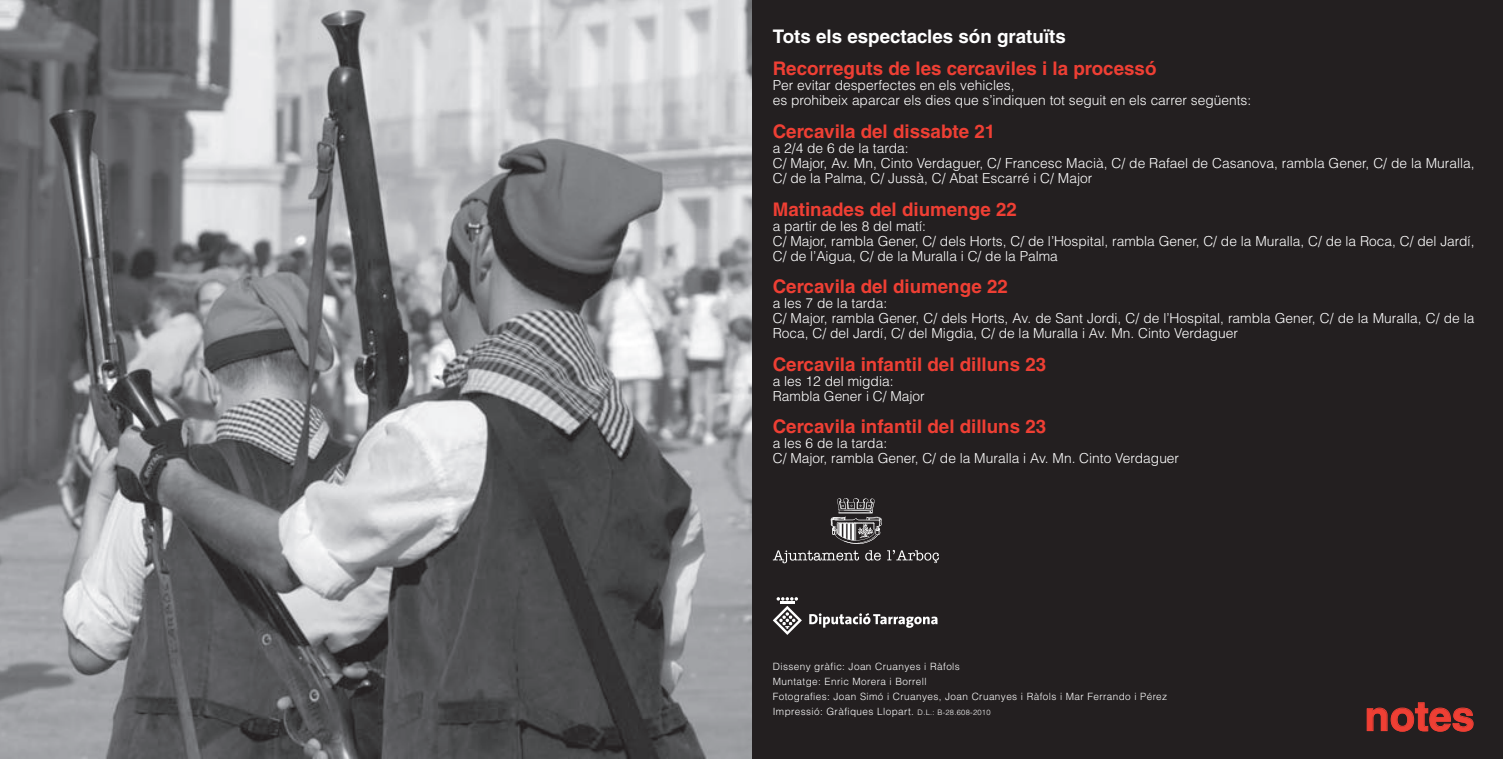
<style>
.page{position:relative;width:1503px;height:759px;background:#fff}
.page>*{position:absolute;margin:0;border:0;box-sizing:border-box;transform-origin:0 0}
.t1{font:700 41.25px "Helvetica";color:#ee3f34}
.t2{font:700 18.75px "Helvetica";color:#ee3f34}
.t3{font:700 18.75px "Helvetica";color:#fff}
.t4{font:300 13.75px/15px "Helvetica";color:#fff}
.t5{font:300 10px/15px "Helvetica";letter-spacing:.04em;color:#fff}
.s1{font-size:7.5px}
</style>
<div class="page">
<div style="left:751px;top:0;width:751px;height:758px;background:#231f20"></div>
<svg style="left:1366px;top:702px;width:107px;height:29px"></svg>
<img style="left:0;top:0;width:751px;height:758px">
<svg style="left:772px;top:550px;width:87px;height:13px"></svg>
<svg style="left:865px;top:550px;width:15px;height:10px"></svg>
<svg style="left:887px;top:549px;width:52px;height:14px"></svg>
<svg style="left:830px;top:498px;width:51px;height:45px"></svg>
<svg style="left:772px;top:597px;width:30px;height:37px"></svg>
<svg style="left:809px;top:613px;width:128px;height:14px"></svg>
<h2 class="t3" style="left:772px;top:25px;width:295px">Tots els espectacles són gratuïts</h2>
<h2 class="t2" style="left:772px;top:57px;width:385px">Recorreguts de les cercaviles i la processó</h2>
<p class="t4" style="left:772px;top:78px;width:480px">Per evitar desperfectes en els vehicles,<br>es prohibeix aparcar els dies que s’indiquen tot seguit en els carrer següents:</p>
<h2 class="t2" style="left:772px;top:120px;width:224px">Cercavila del dissabte 21</h2>
<p class="t4" style="left:772px;top:140px;width:703px">a 2/4 de 6 de la tarda:<br>C/ Major, Av. Mn, Cinto Verdaguer, C/ Francesc Macià, C/ de Rafael de Casanova, rambla Gener, C/ de la Muralla,<br>C/ de la Palma, C/ Jussà, C/ Abat Escarré i C/ Major</p>
<h2 class="t2" style="left:772px;top:197px;width:246px">Matinades del diumenge 22</h2>
<p class="t4" style="left:772px;top:218px;width:703px">a partir de les 8 del matí:<br>C/ Major, rambla Gener, C/ dels Horts, C/ de l’Hospital, rambla Gener, C/ de la Muralla, C/ de la Roca, C/ del Jardí,<br>C/ de l’Aigua, C/ de la Muralla i C/ de la Palma</p>
<h2 class="t2" style="left:772px;top:275px;width:237px">Cercavila del diumenge 22</h2>
<p class="t4" style="left:772px;top:295px;width:703px">a les 7 de la tarda:<br>C/ Major, rambla Gener, C/ dels Horts, Av. de Sant Jordi, C/ de l’Hospital, rambla Gener, C/ de la Muralla, C/ de la<br>Roca, C/ del Jardí, C/ del Migdia, C/ de la Muralla i Av. Mn. Cinto Verdaguer</p>
<h2 class="t2" style="left:772px;top:352px;width:275px">Cercavila infantil del dilluns 23</h2>
<p class="t4" style="left:772px;top:373px;width:154px">a les 12 del migdia:<br>Rambla Gener i C/ Major</p>
<h2 class="t2" style="left:772px;top:415px;width:275px">Cercavila infantil del dilluns 23</h2>
<p class="t4" style="left:772px;top:435px;width:408px">a les 6 de la tarda:<br>C/ Major, rambla Gener, C/ de la Muralla i Av. Mn. Cinto Verdaguer</p>
<p class="t5" style="left:772px;top:658px;width:396px">Disseny gràfic: Joan Cruanyes i Ràfols<br>Muntatge: Enric Morera i Borrell<br>Fotografies: Joan Simó i Cruanyes, Joan Cruanyes i Ràfols i Mar Ferrando i Pérez Impressió: Gràfiques Llopart. <span class="s1">D.L.: B-28.608-2010</span></p>
<h1 class="t1" style="left:1364px;top:690px;width:112px">notes</h1>
</div>
